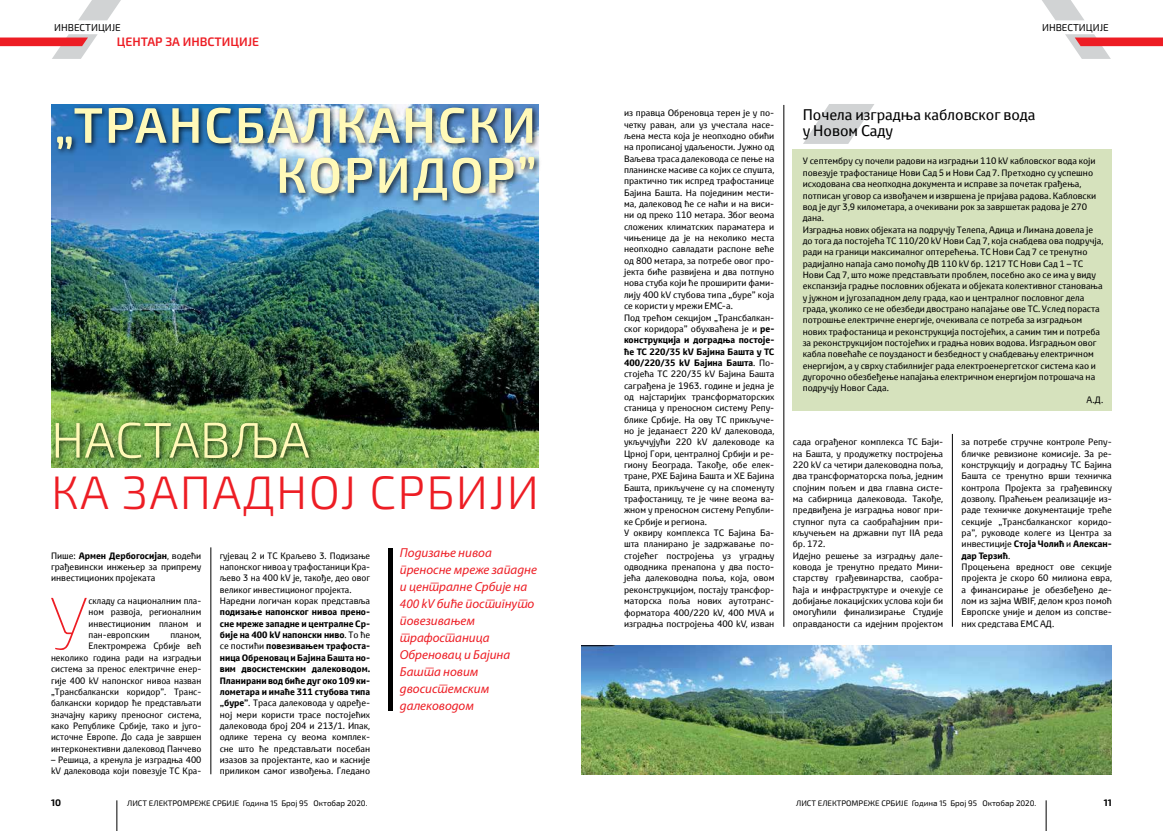
<style>
.page{position:relative;width:1163px;height:831px;background:#fff}
.page>*{position:absolute;margin:0;border:0;box-sizing:border-box;transform-origin:0 0}
.t1{font:100 74.7px "Exo 2.0";color:#ed1d24}
.t2{font:600 50px/50px "Exo 2.0";letter-spacing:.035em;color:#fff9b8;text-align:right}
.t3{font:300 50px "Exo 2.0";color:#fff9b8}
.t4{font:300 47px "Exo 2.0";letter-spacing:.03em;color:#ed1d24}
.t5{font:15px/16px "Toyota Text";color:#000}
.t6{font:italic 13px/17px "Myriad Pro";color:#ed1d24}
.t7{font:600 12.3px "Exo 2.0";color:#ed1d24}
.t8{font:10px "Exo 2.0";color:#000}
.t9{font:700 9.5px "Exo 2.0";color:#000}
.t10{font:9px/11.3px "Toyota Text";color:#000}
.t11{font:700 9px/11.3px "Toyota Text";color:#000;text-align:justify}
.t12{font:8px "Exo 2.0";color:#000}
.s1{font-weight:700}
.s2{font-weight:400}
</style>
<div class="page">
<hr style="left:117px;top:800px;width:1px;height:31px;background:#000">
<hr style="left:1045px;top:800px;width:1px;height:31px;background:#000">
<svg style="left:0;top:0;width:121px;height:59px"></svg>
<svg style="left:1042px;top:0;width:120px;height:59px"></svg>
<hr style="left:783px;top:105px;width:1px;height:521px;background:#000">
<hr style="left:952px;top:434px;width:1px;height:192px;background:#000">
<hr style="left:210px;top:547px;width:1px;height:227px;background:#000">
<img style="left:51px;top:105px;width:488px;height:363px">
<img style="left:581px;top:645px;width:530px;height:129px">
<div style="left:54px;top:104px;width:487px;height:104px;background:#000;opacity:.75"></div>
<div style="left:52px;top:419px;width:264px;height:46px;background:#000;opacity:.75"></div>
<div style="left:388px;top:548px;width:5px;height:163px;background:#000"></div>
<svg style="left:803px;top:104px;width:71px;height:40px"></svg>
<div style="left:792px;top:149px;width:319px;height:262px;background:#d6e2bd"></div>
<p class="t8" style="left:54px;top:21px;width:68px">ИНВЕСТИЦИЈЕ</p>
<p class="t8" style="left:1041px;top:21px;width:68px">ИНВЕСТИЦИЈЕ</p>
<h3 class="t7" style="left:117px;top:35px;width:144px">ЦЕНТАР ЗА ИНВСТИЦИЈЕ</h3>
<h2 class="t2" style="left:54px;top:101px;width:484px">„ТРАНСБАЛКАНСКИ<br>КОРИДОР”</h2>
<h2 class="t3" style="left:51px;top:411px;width:260px">НАСТАВЉА</h2>
<h3 class="t4" style="left:51px;top:465px;width:489px">КА ЗАПАДНОЈ СРБИЈИ</h3>
<h3 class="t6" style="left:400px;top:544px;width:138px">Подизање нивоа преносне мреже западне и централне Србије на<br>400 kV биће постигнуто повезивањем трафостаница<br>Обреновац и Бајина<br>Башта новим двосистемским далеководом</h3>
<p class="t10" style="left:51px;top:549px;width:152px;text-align:justify">Пише: <span class="s1">Армен Дербогосијан</span>, водећи грађевински инжењер за припрему инвестиционих пројеката</p>
<h1 class="t1" style="left:48px;top:580px;width:42px">У</h1>
<p class="t10" style="left:88px;top:595px;width:114px;text-align:justify">складу са националним пла&shy;ном развоја, регионалним инвестиционим планом и пан-европским</p>
<p class="t10" style="left:220px;top:549px;width:152px">гујевац 2 и ТС Краљево 3. Подизање напонског нивоа у трафостаници Кра&shy;љево 3 на 400 kV је, такође, део овог великог инвестиционог пројекта.<br>Наредни логичан корак представља</p>
<p class="t11" style="left:220px;top:606px;width:152px">подизање напонског нивоа прено&shy;сне мреже западне и централне Ср&shy;бије на 400 kV напонски ниво<span class="s2">. То ће се постићи</span> повезивањем трафоста&shy;ница Обреновац и Бајина Башта но&shy;вим двосистемским далеководом.<br>Планирани вод биће дуг око 109 ки&shy;лометара и имаће 311 стубова типа „буре”<span class="s2">. Траса далековода у одређе&shy;ној мери користи трасе постојећих далековода број 204 и 213/1. Ипак, одлике терена су веома комплек&shy;сне што ће представљати посебан изазов за пројектанте, као и касније приликом самог извођења. Гледано</span></p>
<p class="t10" style="left:51px;top:629px;width:152px;text-align:right">планом,<br>Електромрежа Србије већ неколико година ради на изградњи система за пренос електричне енер&shy;гије 400 kV напонског нивоа назван „Трансбалкански коридор”. Транс&shy;балкански коридор ће представљати значајну карику преносног система, како Републике Србије, тако и југо&shy;источне Европе. До сада је завршен интерконективни далековод Панчево</p>
<p class="t10" style="left:51px;top:754px;width:152px">– Решица, а кренула је изградња 400 kV далековода који повезује ТС Кра-</p>
<p class="t10" style="left:624px;top:107px;width:152px">из правца Обреновца терен је у по&shy;четку раван, али уз учестала насе&shy;љена места која је неопходно обићи на прописаној удаљености. Јужно од Ваљева траса далековода се пење на планинске масиве са којих се спушта, практично тик испред трафостанице Бајина Башта. На појединим мести&shy;ма, далековод ће се наћи и на виси&shy;ни од преко 110 метара. Због веома сложених климатских параматера и чињенице да је на неколико места неопходно савладати распоне веће од 800 метара, за потребе овог про&shy;јекта биће развијена и два потпуно нова стуба који ће проширити фами&shy;лију 400 kV стубова типа „буре” која се користи у мрежи ЕМС-а.<br>Под трећом секцијом „Трансбалкан&shy;ског коридора” обухваћена је и <span class="s1">ре&shy;конструкција и доградња постоје&shy;ће ТС 220/35 kV Бајина Башта у ТС 400/220/35 kV Бајина Башта</span>. По&shy;стојећа ТС 220/35 kV Бајина Башта саграђена је 1963. године и једна је од најстаријих трансформаторских станица у преносном систему Репу&shy;блике Србије. На ову ТС прикључе&shy;но је једанаест 220 kV далековода, укључујући 220 kV далеководе ка Црној Гори, централној Србији и ре&shy;гиону Београда. Такође, обе елек&shy;тране, РХЕ Бајина Башта и ХЕ Бајина Башта, прикључене су на споменуту трафостаницу, те је чине веома ва&shy;жном у преносном систему Републи&shy;ке Србије и региона.<br>У оквиру комплекса ТС Бајина Ба&shy;шта планирано је задржавање по&shy;стојећег постројења уз уградњу одводника пренапона у два посто&shy;јећа далеководна поља, која, овом реконструкцијом, постају трансфор&shy;маторска поља нових аутотранс&shy;форматора 400/220 kV, 400 МVA и изградња постројења 400 kV, изван</p>
<h3 class="t5" style="left:802px;top:106px;width:234px">Почела изградња кабловског вода у Новом Саду</h3>
<p class="t10" style="left:802px;top:155px;width:294px">У септембру су почели радови на изградњи 110 kV кабловског вода који</p>
<p class="t10" style="left:802px;top:167px;width:292px">повезује трафостанице Нови Сад 5 и Нови Сад 7. Претходно су успешно</p>
<p class="t10" style="left:802px;top:178px;width:280px">исходована сва неопходна документа и исправе за почетак грађења,</p>
<p class="t10" style="left:802px;top:189px;width:295px">потписан уговор са извођачем и извршена је пријава радова. Кабловски</p>
<p class="t10" style="left:802px;top:201px;width:286px">вод је дуг 3,9 километара, а очекивани рок за завршетак радова је 270</p>
<p class="t10" style="left:802px;top:212px;width:23px">дана.</p>
<p class="t10" style="left:802px;top:223px;width:292px">Изградња нових објеката на подручју Телепа, Адица и Лимана довела је</p>
<p class="t10" style="left:802px;top:235px;width:302px">до тога да постојећа ТС 110/20 kV Нови Сад 7, која снабдева ова подручја,</p>
<p class="t10" style="left:802px;top:246px;width:286px">ради на граници максималног оптерећења. ТС Нови Сад 7 се тренутно</p>
<p class="t10" style="left:802px;top:257px;width:282px">радијално напаја само помоћу ДВ 110 kV бр. 1217 ТС Нови Сад 1 – ТС</p>
<p class="t10" style="left:802px;top:269px;width:295px">Нови Сад 7, што може представљати проблем, посебно ако се има у виду</p>
<p class="t10" style="left:802px;top:280px;width:301px">експанзија градње пословних објеката и објеката колективног становања</p>
<p class="t10" style="left:802px;top:291px;width:283px">у јужном и југозападном делу града, као и централног пословног дела</p>
<p class="t10" style="left:802px;top:303px;width:298px">града, уколико се не обезбеди двострано напајање ове ТС. Услед пораста</p>
<p class="t10" style="left:802px;top:314px;width:281px">потрошње електричне енергије, очекивала се потреба за изградњом</p>
<p class="t10" style="left:802px;top:326px;width:299px">нових трафостаница и реконструкција постојећих, а самим тим и потреба</p>
<p class="t10" style="left:802px;top:337px;width:295px">за реконструкцијом постојећих и градња нових водова. Изградњом овог</p>
<p class="t10" style="left:802px;top:348px;width:292px">кабла повећаће се поузданост и безбедност у снабдевању електричном</p>
<p class="t10" style="left:802px;top:360px;width:295px">енергијом, а у сврху стабилнијег рада електроенергетског система као и</p>
<p class="t10" style="left:802px;top:371px;width:294px">дугорочно обезбеђење напајања електричном енергијом потрошача на</p>
<p class="t10" style="left:802px;top:382px;width:88px">подручју Новог Сада.</p>
<p class="t10" style="left:1086px;top:394px;width:18px">А.Д.</p>
<p class="t10" style="left:792px;top:436px;width:152px">сада ограђеног комплекса ТС Баји&shy;на Башта, у продужетку постројења<br>220 kV са четири далеководна поља, два трансформаторска поља, једним спојним пољем и два главна систе&shy;ма сабирница далековода. Такође, предвиђена је изградња новог при&shy;ступног пута са саобраћајним при&shy;кључењем на државни пут IIА реда бр. 172.<br>Идејно решење за изградњу дале&shy;ковода је тренутно предато Мини&shy;старству грађевинарства, саобра&shy;ћаја и инфраструктуре и очекује се добијање локацијских услова који би омогућили финализирање Студије оправданости са идејним пројектом</p>
<p class="t10" style="left:961px;top:436px;width:152px">за потребе стручне контроле Репу&shy;бличке ревизионе комисије. За ре&shy;конструкцију и доградњу ТС Бајина<br>Башта се тренутно врши техничка контрола Пројекта за грађевинску дозволу. Праћењем реализације из&shy;раде техничке документације треће секције „Трансбалканског коридо&shy;ра”, руководе колеге из Центра за инвестиције <span class="s1">Стоја Чолић</span> и <span class="s1">Алексан&shy;дар Терзић</span>.<br>Процењена вредност ове секције пројекта је скоро 60 милиона евра, а финансирање је обезбеђено де&shy;лом из зајма WBIF, делом кроз помоћ<br>Европске уније и делом из сопстве&shy;них средстава ЕМС АД.</p>
<p class="t9" style="left:51px;top:797px;width:12px">10</p>
<p class="t12" style="left:127px;top:798px;width:242px">ЛИСТ ЕЛЕКТРОМРЕЖЕ СРБИЈЕ Година 15 Број 95 Октобар 2020.</p>
<p class="t12" style="left:796px;top:798px;width:242px">ЛИСТ ЕЛЕКТРОМРЕЖЕ СРБИЈЕ Година 15 Број 95 Октобар 2020.</p>
<p class="t9" style="left:1103px;top:797px;width:10px">11</p>
</div>
